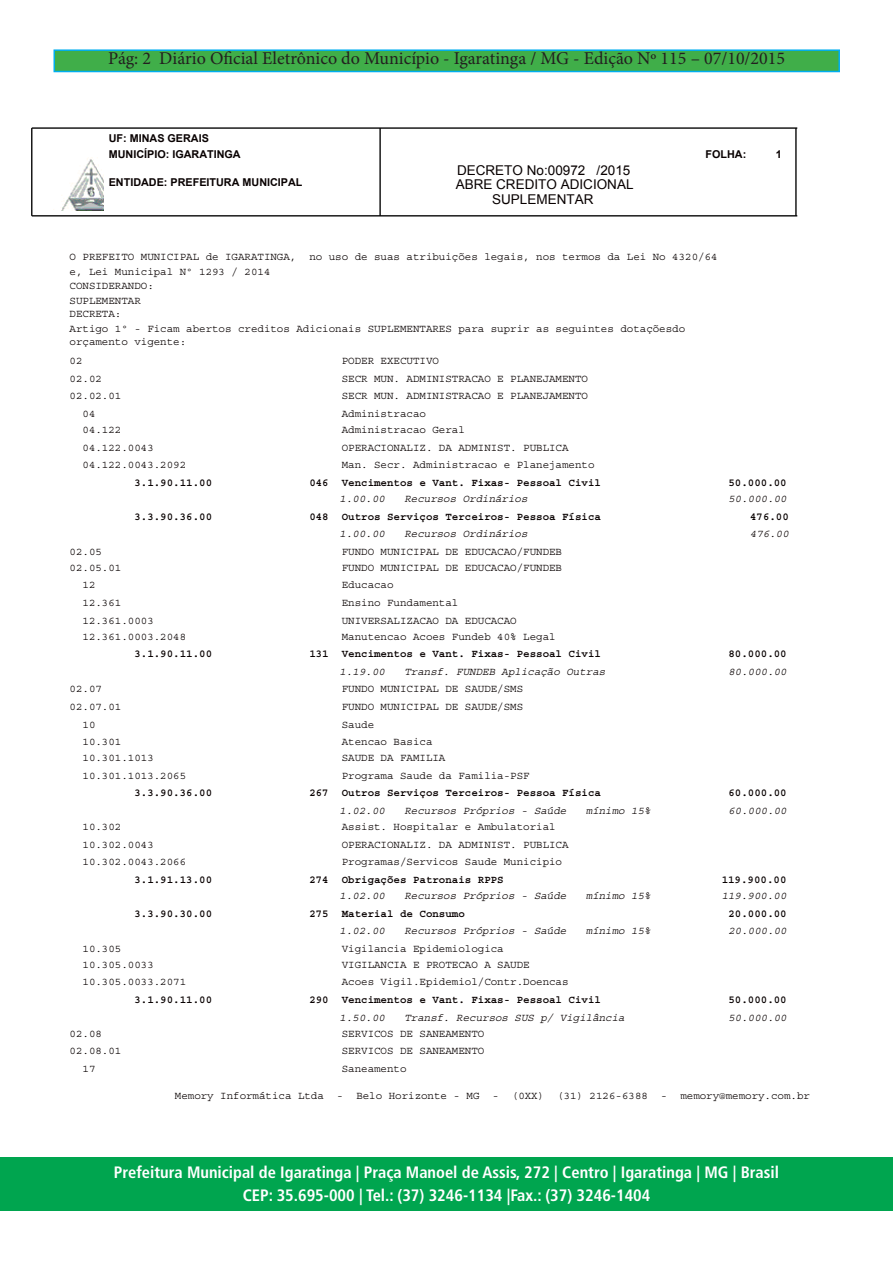
<style>
.page{position:relative;width:893px;height:1263px;background:#fff}
.page>*{position:absolute;margin:0;border:0;box-sizing:border-box;transform-origin:0 0}
.t1{font:18px "Minion Pro";color:#231f20}
.t2{font:700 condensed 16.5px "Frutiger LT Std";color:#fff}
.t3{font:13.5px/13.5px "Arial";color:#080000}
.t4{font:10.8px/14.9px "Courier Std";color:#080000}
.t5{font:700 10.8px "Courier Std";color:#080000}
.t6{font:italic 10.8px "Courier Std";color:#080000}
.t7{font:700 10.8px "Arial";color:#080000}
</style>
<div class="page">
<div style="left:0;top:1157px;width:893px;height:53px;background:#00a54f"></div>
<div style="left:54px;top:50px;width:785px;height:22px;background:#40ae49"></div>
<div style="left:53px;top:49px;width:787px;height:23px;border:2px solid #00aeef"></div>
<hr style="left:32px;top:127px;width:765px;height:2px;background:#000">
<hr style="left:32px;top:215px;width:765px;height:1px;background:#000">
<hr style="left:31px;top:128px;width:1px;height:88px;background:#000">
<hr style="left:795px;top:128px;width:2px;height:88px;background:#000">
<img style="left:53px;top:157px;width:50px;height:53px">
<hr style="left:379px;top:128px;width:2px;height:88px;background:#000">
<p class="t1" style="left:108px;top:46px;width:678px">Pág: 2 Diário Oficial Eletrônico do Município - Igaratinga / MG - Edição Nº 115 – 07/10/2015</p>
<p class="t7" style="left:109px;top:131px;width:102px">UF: MINAS GERAIS</p>
<p class="t7" style="left:109px;top:147px;width:133px">MUNICÍPIO: IGARATINGA</p>
<p class="t7" style="left:109px;top:175px;width:195px">ENTIDADE: PREFEITURA MUNICIPAL</p>
<p class="t3" style="left:456px;top:164px;width:179px">DECRETO No:00972 /2015<br>ABRE CREDITO ADICIONAL</p>
<p class="t3" style="left:492px;top:192px;width:103px">SUPLEMENTAR</p>
<p class="t7" style="left:705px;top:147px;width:42px">FOLHA:</p>
<p class="t7" style="left:776px;top:147px;width:8px">1</p>
<p class="t4" style="left:70px;top:250px;width:649px">O PREFEITO MUNICIPAL de IGARATINGA, no uso de suas atribuições legais, nos termos da Lei No 4320/64 e, Lei Municipal Nº 1293 / 2014</p>
<p class="t4" style="left:70px;top:278px;width:86px">CONSIDERANDO:<br>SUPLEMENTAR</p>
<p class="t4" style="left:70px;top:306px;width:617px">DECRETA:<br>Artigo 1º - Ficam abertos creditos Adicionais SUPLEMENTARES para suprir as seguintes dotaçõesdo</p>
<p class="t4" style="left:70px;top:333px;width:118px;line-height:18.9px">orçamento vigente:<br>02</p>
<p class="t4" style="left:342px;top:354px;width:99px">PODER EXECUTIVO</p>
<p class="t4" style="left:70px;top:371px;width:34px">02.02</p>
<p class="t4" style="left:342px;top:371px;width:248px">SECR MUN. ADMINISTRACAO E PLANEJAMENTO</p>
<p class="t4" style="left:70px;top:389px;width:53px">02.02.01</p>
<p class="t4" style="left:342px;top:389px;width:248px">SECR MUN. ADMINISTRACAO E PLANEJAMENTO</p>
<p class="t4" style="left:83px;top:406px;width:14px">04</p>
<p class="t4" style="left:342px;top:406px;width:86px">Administracao</p>
<p class="t4" style="left:83px;top:422px;width:40px">04.122</p>
<p class="t4" style="left:342px;top:422px;width:125px">Administracao Geral</p>
<p class="t4" style="left:83px;top:440px;width:73px">04.122.0043</p>
<p class="t4" style="left:342px;top:440px;width:228px">OPERACIONALIZ. DA ADMINIST. PUBLICA</p>
<p class="t4" style="left:83px;top:458px;width:105px">04.122.0043.2092</p>
<p class="t4" style="left:342px;top:458px;width:254px">Man. Secr. Administracao e Planejamento</p>
<p class="t5" style="left:134px;top:477px;width:79px">3.1.90.11.00</p>
<p class="t5" style="left:309px;top:477px;width:293px">046 Vencimentos e Vant. Fixas- Pessoal Civil</p>
<p class="t5" style="left:728px;top:477px;width:60px">50.000.00</p>
<p class="t6" style="left:340px;top:493px;width:47px">1.00.00</p>
<p class="t6" style="left:404px;top:493px;width:125px">Recursos Ordinários</p>
<p class="t6" style="left:728px;top:493px;width:60px">50.000.00</p>
<p class="t5" style="left:134px;top:510px;width:79px">3.3.90.36.00</p>
<p class="t5" style="left:309px;top:510px;width:293px">048 Outros Serviços Terceiros- Pessoa Física</p>
<p class="t5" style="left:750px;top:510px;width:40px">476.00</p>
<p class="t6" style="left:340px;top:528px;width:47px">1.00.00</p>
<p class="t6" style="left:404px;top:528px;width:125px">Recursos Ordinários</p>
<p class="t6" style="left:750px;top:528px;width:40px">476.00</p>
<p class="t4" style="left:70px;top:544px;width:34px">02.05</p>
<p class="t4" style="left:342px;top:544px;width:222px">FUNDO MUNICIPAL DE EDUCACAO/FUNDEB</p>
<p class="t4" style="left:70px;top:560px;width:53px">02.05.01</p>
<p class="t4" style="left:342px;top:560px;width:222px">FUNDO MUNICIPAL DE EDUCACAO/FUNDEB</p>
<p class="t4" style="left:83px;top:578px;width:14px">12</p>
<p class="t4" style="left:342px;top:578px;width:53px">Educacao</p>
<p class="t4" style="left:83px;top:595px;width:40px">12.361</p>
<p class="t4" style="left:342px;top:595px;width:118px">Ensino Fundamental</p>
<p class="t4" style="left:83px;top:613px;width:73px">12.361.0003</p>
<p class="t4" style="left:342px;top:613px;width:176px">UNIVERSALIZACAO DA EDUCACAO</p>
<p class="t4" style="left:83px;top:629px;width:105px">12.361.0003.2048</p>
<p class="t4" style="left:342px;top:629px;width:215px">Manutencao Acoes Fundeb 40% Legal</p>
<p class="t5" style="left:134px;top:648px;width:79px">3.1.90.11.00</p>
<p class="t5" style="left:309px;top:648px;width:293px">131 Vencimentos e Vant. Fixas- Pessoal Civil</p>
<p class="t5" style="left:728px;top:648px;width:60px">80.000.00</p>
<p class="t6" style="left:340px;top:666px;width:47px">1.19.00</p>
<p class="t6" style="left:404px;top:666px;width:202px">Transf. FUNDEB Aplicação Outras</p>
<p class="t6" style="left:728px;top:666px;width:60px">80.000.00</p>
<p class="t4" style="left:70px;top:682px;width:34px">02.07</p>
<p class="t4" style="left:342px;top:682px;width:183px">FUNDO MUNICIPAL DE SAUDE/SMS</p>
<p class="t4" style="left:70px;top:699px;width:53px">02.07.01</p>
<p class="t4" style="left:342px;top:699px;width:183px">FUNDO MUNICIPAL DE SAUDE/SMS</p>
<p class="t4" style="left:83px;top:717px;width:14px">10</p>
<p class="t4" style="left:342px;top:717px;width:34px">Saude</p>
<p class="t4" style="left:83px;top:734px;width:40px">10.301</p>
<p class="t4" style="left:342px;top:734px;width:92px">Atencao Basica</p>
<p class="t4" style="left:83px;top:751px;width:73px">10.301.1013</p>
<p class="t4" style="left:342px;top:751px;width:105px">SAUDE DA FAMILIA</p>
<p class="t4" style="left:83px;top:768px;width:105px">10.301.1013.2065</p>
<p class="t4" style="left:342px;top:768px;width:189px">Programa Saude da Familia-PSF</p>
<p class="t5" style="left:134px;top:787px;width:79px">3.3.90.36.00</p>
<p class="t5" style="left:309px;top:787px;width:293px">267 Outros Serviços Terceiros- Pessoa Física</p>
<p class="t5" style="left:728px;top:787px;width:60px">60.000.00</p>
<p class="t6" style="left:340px;top:805px;width:47px">1.02.00</p>
<p class="t6" style="left:404px;top:805px;width:164px">Recursos Próprios - Saúde</p>
<p class="t6" style="left:586px;top:805px;width:66px">mínimo 15%</p>
<p class="t6" style="left:728px;top:805px;width:60px">60.000.00</p>
<p class="t4" style="left:83px;top:819px;width:40px">10.302</p>
<p class="t4" style="left:342px;top:819px;width:215px">Assist. Hospitalar e Ambulatorial</p>
<p class="t4" style="left:83px;top:837px;width:73px">10.302.0043</p>
<p class="t4" style="left:342px;top:837px;width:228px">OPERACIONALIZ. DA ADMINIST. PUBLICA</p>
<p class="t4" style="left:83px;top:854px;width:105px">10.302.0043.2066</p>
<p class="t4" style="left:342px;top:854px;width:222px">Programas/Servicos Saude Municipio</p>
<p class="t5" style="left:134px;top:873px;width:79px">3.1.91.13.00</p>
<p class="t5" style="left:309px;top:873px;width:196px">274 Obrigações Patronais RPPS</p>
<p class="t5" style="left:722px;top:873px;width:66px">119.900.00</p>
<p class="t6" style="left:340px;top:890px;width:47px">1.02.00</p>
<p class="t6" style="left:404px;top:890px;width:164px">Recursos Próprios - Saúde</p>
<p class="t6" style="left:586px;top:890px;width:66px">mínimo 15%</p>
<p class="t6" style="left:722px;top:890px;width:66px">119.900.00</p>
<p class="t5" style="left:134px;top:907px;width:79px">3.3.90.30.00</p>
<p class="t5" style="left:309px;top:907px;width:157px">275 Material de Consumo</p>
<p class="t5" style="left:728px;top:907px;width:60px">20.000.00</p>
<p class="t6" style="left:340px;top:925px;width:47px">1.02.00</p>
<p class="t6" style="left:404px;top:925px;width:164px">Recursos Próprios - Saúde</p>
<p class="t6" style="left:586px;top:925px;width:66px">mínimo 15%</p>
<p class="t6" style="left:728px;top:925px;width:60px">20.000.00</p>
<p class="t4" style="left:83px;top:941px;width:40px">10.305</p>
<p class="t4" style="left:342px;top:941px;width:163px">Vigilancia Epidemiologica</p>
<p class="t4" style="left:83px;top:957px;width:73px">10.305.0033</p>
<p class="t4" style="left:342px;top:957px;width:189px">VIGILANCIA E PROTECAO A SAUDE</p>
<p class="t4" style="left:83px;top:975px;width:105px">10.305.0033.2071</p>
<p class="t4" style="left:342px;top:975px;width:228px">Acoes Vigil.Epidemiol/Contr.Doencas</p>
<p class="t5" style="left:134px;top:994px;width:79px">3.1.90.11.00</p>
<p class="t5" style="left:309px;top:994px;width:293px">290 Vencimentos e Vant. Fixas- Pessoal Civil</p>
<p class="t5" style="left:728px;top:994px;width:60px">50.000.00</p>
<p class="t6" style="left:340px;top:1011px;width:47px">1.50.00</p>
<p class="t6" style="left:404px;top:1011px;width:222px">Transf. Recursos SUS p/ Vigilância</p>
<p class="t6" style="left:728px;top:1011px;width:60px">50.000.00</p>
<p class="t4" style="left:70px;top:1026px;width:34px">02.08</p>
<p class="t4" style="left:342px;top:1026px;width:144px">SERVICOS DE SANEAMENTO</p>
<p class="t4" style="left:70px;top:1043px;width:53px">02.08.01</p>
<p class="t4" style="left:342px;top:1043px;width:144px">SERVICOS DE SANEAMENTO</p>
<p class="t4" style="left:83px;top:1061px;width:14px">17</p>
<p class="t4" style="left:342px;top:1061px;width:66px">Saneamento</p>
<p class="t4" style="left:175px;top:1088px;width:637px">Memory Informática Ltda - Belo Horizonte - MG - (0XX) (31) 2126-6388 - memory@memory.com.br</p>
<p class="t2" style="left:114px;top:1163px;width:667px">Prefeitura Municipal de Igaratinga | Praça Manoel de Assis, 272 | Centro | Igaratinga | MG | Brasil</p>
<p class="t2" style="left:243px;top:1185px;width:409px">CEP: 35.695-000 | Tel.: (37) 3246-1134 |Fax.: (37) 3246-1404</p>
</div>
